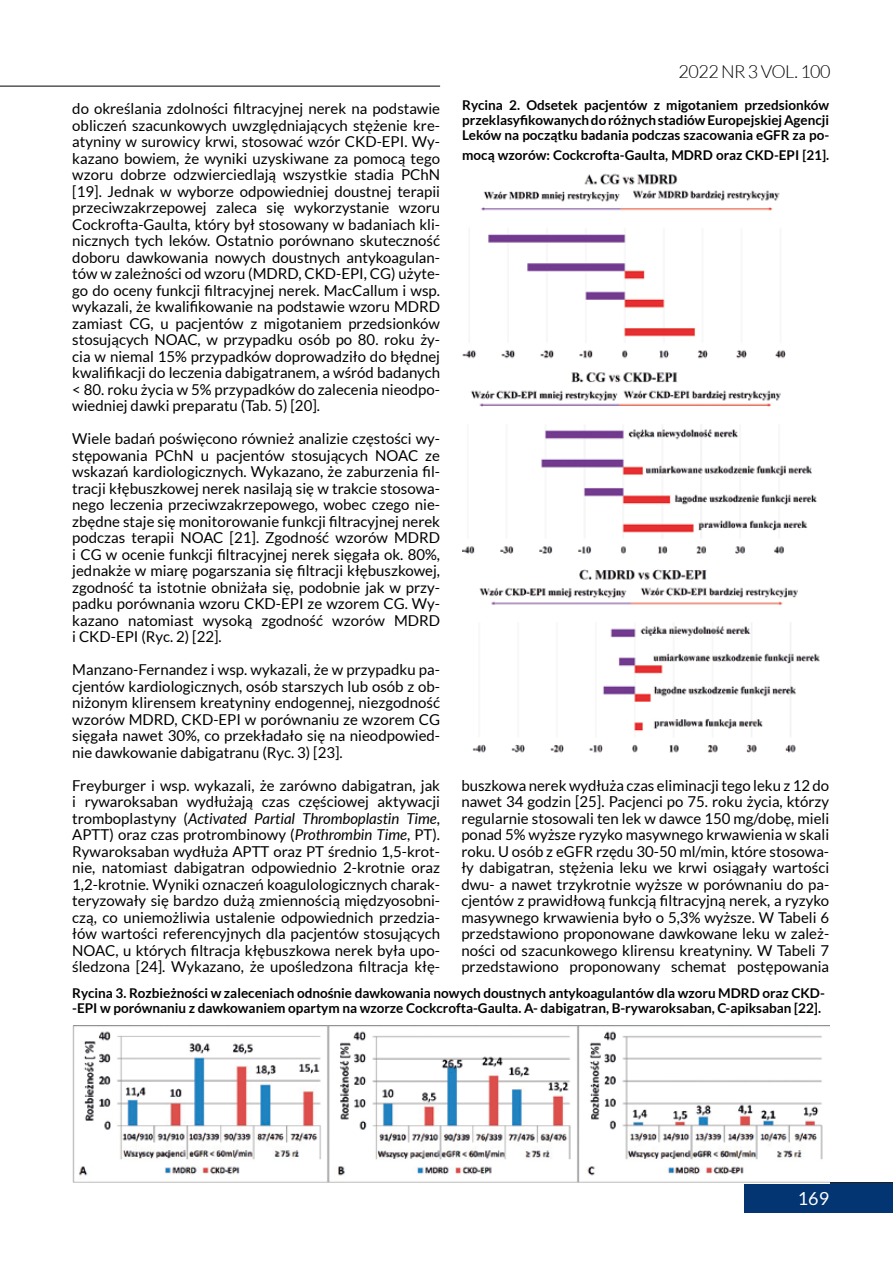
<style>
.page{position:relative;width:893px;height:1263px;background:#fff}
.page>*{position:absolute;margin:0;border:0;box-sizing:border-box;transform-origin:0 0}
.t1{font:300 18px "Lato";letter-spacing:-.03em;color:#000}
.t2{font:18px "Lato";color:#fff}
.t3{font:15px/16.5px "Lato";color:#000;text-align:justify}
.t4{font:700 13.5px/15px "Lato";color:#000}
.s1{font-style:italic}
</style>
<div class="page">
<hr style="left:462px;top:1182px;width:431px;height:1px;background:#000">
<hr style="left:0;top:86px;width:440px;height:1px;background:#000">
<div style="left:744px;top:1183px;width:149px;height:30px;background:#033572"></div>
<svg style="left:73px;top:1025px;width:756px;height:1px"></svg>
<img style="left:72px;top:1026px;width:757px;height:157px">
<img style="left:462px;top:173px;width:358px;height:580px">
<p class="t1" style="left:679px;top:62px;width:153px">2022 N R 3 VOL. 100</p>
<p class="t4" style="left:462px;top:97px;width:368px;text-align:justify">Rycina 2. Odsetek pacjentów z migotaniem przedsionków przeklasyfikowanych do różnych stadiów Europejskiej Agencji Leków na początku badania podczas szacowania eGFR za po-</p>
<p class="t4" style="left:462px;top:147px;width:368px">mocą wzorów: Cockcrofta-Gaulta, MDRD oraz CKD-EPI [21].</p>
<p class="t3" style="left:72px;top:101px;width:369px">do określania zdolności filtracyjnej nerek na podstawie obliczeń szacunkowych uwzględniających stężenie kre&shy;atyniny w surowicy krwi, stosować wzór CKD-EPI. Wy&shy;kazano bowiem, że wyniki uzyskiwane za pomocą tego wzoru dobrze odzwierciedlają wszystkie stadia PChN [19]. Jednak w wyborze odpowiedniej doustnej terapii przeciwzakrzepowej zaleca się wykorzystanie wzoru Cockrofta-Gaulta, który był stosowany w badaniach kli&shy;nicznych tych leków. Ostatnio porównano skuteczność doboru dawkowania nowych doustnych antykoagulan&shy;tów w zależności od wzoru (MDRD, CKD-EPI, CG) użyte&shy;go do oceny funkcji filtracyjnej nerek. MacCallum i wsp. wykazali, że kwalifikowanie na podstawie wzoru MDRD zamiast CG, u pacjentów z migotaniem przedsionków stosujących NOAC, w przypadku osób po 80. roku ży&shy;cia w niemal 15% przypadków doprowadziło do błędnej kwalifikacji do leczenia dabigatranem, a wśród badanych &lt; 80. roku życia w 5% przypadków do zalecenia nieodpo&shy;wiedniej dawki preparatu (Tab. 5) [20].</p>
<p class="t3" style="left:72px;top:431px;width:369px">Wiele badań poświęcono również analizie częstości wy&shy;stępowania PChN u pacjentów stosujących NOAC ze wskazań kardiologicznych. Wykazano, że zaburzenia fil&shy;tracji kłębuszkowej nerek nasilają się w trakcie stosowa&shy;nego leczenia przeciwzakrzepowego, wobec czego nie&shy;zbędne staje się monitorowanie funkcji filtracyjnej nerek podczas terapii NOAC [21]. Zgodność wzorów MDRD i CG w ocenie funkcji filtracyjnej nerek sięgała ok. 80%, jednakże w miarę pogarszania się filtracji kłębuszkowej, zgodność ta istotnie obniżała się, podobnie jak w przy&shy;padku porównania wzoru CKD-EPI ze wzorem CG. Wy&shy;kazano natomiast wysoką zgodność wzorów MDRD i CKD-EPI (Ryc. 2) [22].</p>
<p class="t3" style="left:72px;top:662px;width:369px">Manzano-Fernandez i wsp. wykazali, że w przypadku pa&shy;cjentów kardiologicznych, osób starszych lub osób z ob&shy;niżonym klirensem kreatyniny endogennej, niezgodność wzorów MDRD, CKD-EPI w porównaniu ze wzorem CG sięgała nawet 30%, co przekładało się na nieodpowied&shy;nie dawkowanie dabigatranu (Ryc. 3) [23].</p>
<p class="t3" style="left:72px;top:777px;width:369px">Freyburger i wsp. wykazali, że zarówno dabigatran, jak i rywaroksaban wydłużają czas częściowej aktywacji tromboplastyny (<span class="s1">Activated Partial Thromboplastin Time</span>, APTT) oraz czas protrombinowy (<span class="s1">Prothrombin Time</span>, PT).<br>Rywaroksaban wydłuża APTT oraz PT średnio 1,5-krot&shy;nie, natomiast dabigatran odpowiednio 2-krotnie oraz 1,2-krotnie. Wyniki oznaczeń koagulologicznych charak&shy;teryzowały się bardzo dużą zmiennością międzyosobni&shy;czą, co uniemożliwia ustalenie odpowiednich przedzia&shy;łów wartości referencyjnych dla pacjentów stosujących NOAC, u których filtracja kłębuszkowa nerek była upo&shy;śledzona [24]. Wykazano, że upośledzona filtracja kłę-</p>
<p class="t3" style="left:461px;top:777px;width:369px">buszkowa nerek wydłuża czas eliminacji tego leku z 12 do nawet 34 godzin [25]. Pacjenci po 75. roku życia, którzy regularnie stosowali ten lek w dawce 150 mg/dobę, mieli ponad 5% wyższe ryzyko masywnego krwawienia w skali roku. U osób z eGFR rzędu 30-50 ml/min, które stosowa&shy;ły dabigatran, stężenia leku we krwi osiągały wartości dwu- a nawet trzykrotnie wyższe w porównaniu do pa&shy;cjentów z prawidłową funkcją filtracyjną nerek, a ryzyko masywnego krwawienia było o 5,3% wyższe. W Tabeli 6 przedstawiono proponowane dawkowane leku w zależ&shy;ności od szacunkowego klirensu kreatyniny. W Tabeli 7 przedstawiono proponowany schemat postępowania</p>
<p class="t4" style="left:72px;top:985px;width:754px">Rycina 3. Rozbieżności w zaleceniach odnośnie dawkowania nowych doustnych antykoagulantów dla wzoru MDRD oraz CKD--EPI w porównaniu z dawkowaniem opartym na wzorze Cockcrofta-Gaulta. A- dabigatran, B-rywaroksaban, C-apiksaban [22].</p>
<p class="t2" style="left:798px;top:1189px;width:33px">169</p>
</div>
